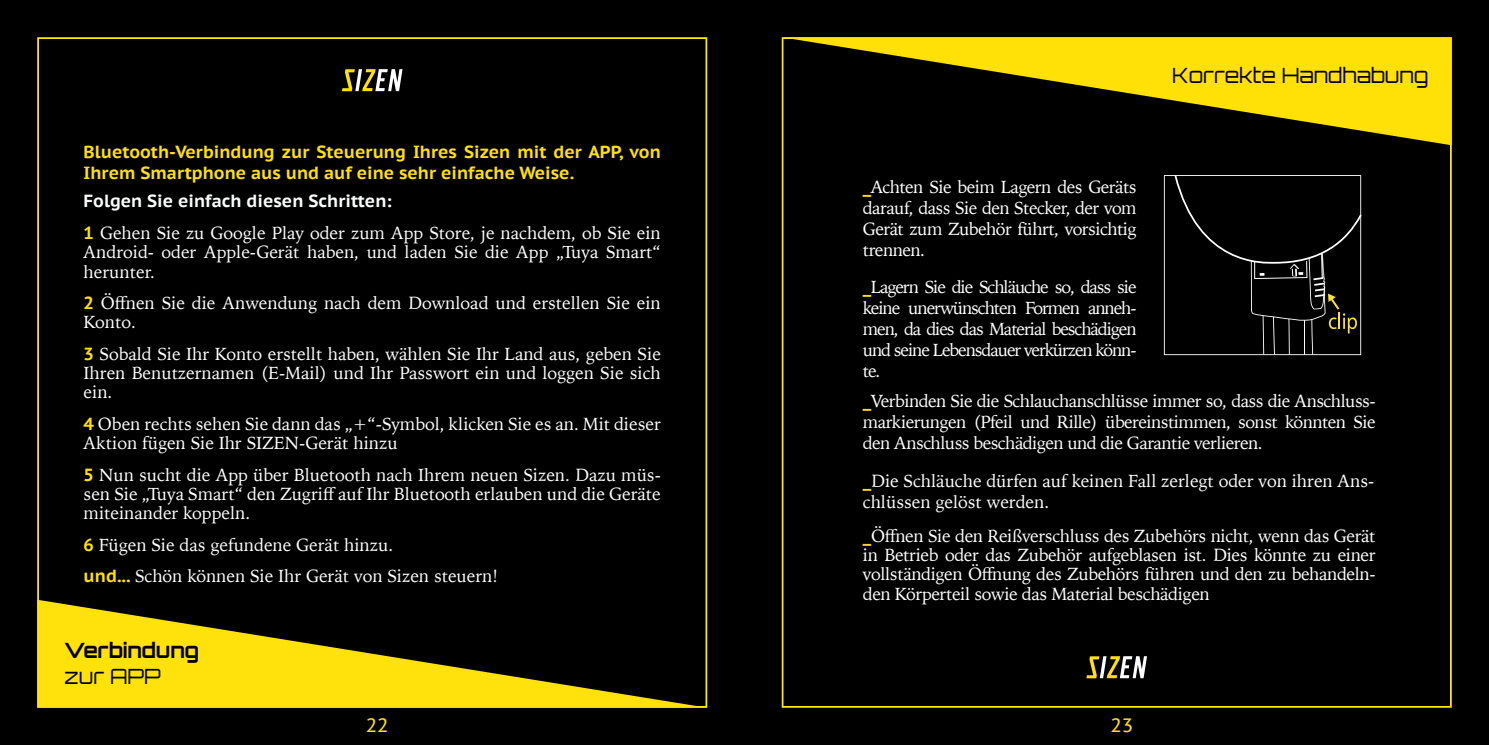
<style>
.page{position:relative;width:1489px;height:745px;background:#fff}
.page>*{position:absolute;margin:0;border:0;box-sizing:border-box;transform-origin:0 0}
.t1{font:300 21px "Orbitron";color:#000}
.t2{font:700 21px "Orbitron";color:#000}
.t3{font:19.25px "PT Sans Caption";color:#ffe108}
.t4{font:17.5px/19.2px "Iowan Old Style";color:#fff;text-align:justify}
.t5{font:700 17.5px/21px "PT Sans Caption";color:#ffe108}
.t6{font:700 17.5px "PT Sans Caption";color:#fbfdfd}
.t7{font:17.5px "PT Sans Caption";color:#fff}
.s1{font-family:"PT Sans Caption";font-weight:700;color:#ffe108}
</style>
<div class="page">
<div style="left:0;top:0;width:744px;height:744px;background:#000"></div>
<svg style="left:37px;top:599px;width:670px;height:108px"></svg>
<svg style="left:342px;top:69px;width:60px;height:22px"></svg>
<div style="left:719px;top:0;width:769px;height:744px;background:#000"></div>
<svg style="left:1163px;top:175px;width:199px;height:180px"></svg>
<svg style="left:781px;top:37px;width:670px;height:108px"></svg>
<svg style="left:1086px;top:656px;width:61px;height:22px"></svg>
<p class="t2" style="left:1340px;top:62px;width:89px">TÍTULO</p>
<p class="t1" style="left:1172px;top:61px;width:258px">Korrekte Handhabung</p>
<p class="t5" style="left:84px;top:141px;width:578px">Bluetooth-Verbindung zur Steuerung Ihres Sizen mit der APP, von<br>Ihrem Smartphone aus und auf eine sehr einfache Weise.</p>
<p class="t6" style="left:84px;top:189px;width:309px">Folgen Sie einfach diesen Schritten:</p>
<p class="t4" style="left:84px;top:222px;width:578px"><span class="s1">1</span> Gehen Sie zu Google Play oder zum App Store, je nachdem, ob Sie ein Android- oder Apple-Gerät haben, und laden Sie die App „Tuya Smart“ herunter.</p>
<p class="t4" style="left:84px;top:292px;width:578px"><span class="s1">2</span> Öffnen Sie die Anwendung nach dem Download und erstellen Sie ein<br>Konto.</p>
<p class="t4" style="left:84px;top:343px;width:578px"><span class="s1">3</span> Sobald Sie Ihr Konto erstellt haben, wählen Sie Ihr Land aus, geben Sie Ihren Benutzernamen (E-Mail) und Ihr Passwort ein und loggen Sie sich ein.</p>
<p class="t4" style="left:84px;top:413px;width:578px"><span class="s1">4</span> Oben rechts sehen Sie dann das „+“-Symbol, klicken Sie es an. Mit dieser<br>Aktion fügen Sie Ihr SIZEN-Gerät hinzu</p>
<p class="t4" style="left:84px;top:464px;width:578px"><span class="s1">5</span> Nun sucht die App über Bluetooth nach Ihrem neuen Sizen. Dazu müs&shy;sen Sie „Tuya Smart“ den Zugriff auf Ihr Bluetooth erlauben und die Geräte miteinander koppeln.</p>
<p class="t4" style="left:84px;top:528px;width:416px;line-height:31.5px"><span class="s1">6</span> Fügen Sie das gefundene Gerät hinzu.<br><span class="s1">und...</span> Schön können Sie Ihr Gerät von Sizen steuern!</p>
<p class="t4" style="left:862px;top:525px;width:514px"><span class="s1">_</span>Öffnen Sie den Reißverschluss des Zubehörs nicht, wenn das Gerät in Betrieb oder das Zubehör aufgeblasen ist. Dies könnte zu einer vollständigen Öffnung des Zubehörs führen und den zu behandeln&shy;den Körperteil sowie das Material beschädigen</p>
<p class="t4" style="left:862px;top:176px;width:275px;line-height:21px"><span class="s1">_</span>Achten Sie beim Lagern des Geräts darauf, dass Sie den Stecker, der vom Gerät zum Zubehör führt, vorsichtig trennen.</p>
<p class="t4" style="left:862px;top:276px;width:275px;line-height:21px"><span class="s1">_</span>Lagern Sie die Schläuche so, dass sie keine unerwünschten Formen anneh&shy;men, da dies das Material beschädigen und seine Lebensdauer verkürzen könn&shy;te.</p>
<p class="t4" style="left:862px;top:389px;width:514px;line-height:21px"><span class="s1">_</span>Verbinden Sie die Schlauchanschlüsse immer so, dass die Anschluss&shy;markierungen (Pfeil und Rille) übereinstimmen, sonst könnten Sie den Anschluss beschädigen und die Garantie verlieren.</p>
<p class="t7" style="left:878px;top:392px;width:64px">edema.</p>
<p class="t4" style="left:862px;top:469px;width:513px;line-height:21px"><span class="s1">_</span>Die Schläuche dürfen auf keinen Fall zerlegt oder von ihren Ans&shy;chlüssen gelöst werden.</p>
<p class="t2" style="left:64px;top:637px;width:136px">Verbindung</p>
<p class="t1" style="left:64px;top:662px;width:98px">zur APP</p>
<p class="t3" style="left:366px;top:712px;width:24px">22</p>
<p class="t3" style="left:1110px;top:712px;width:24px">23</p>
</div>
